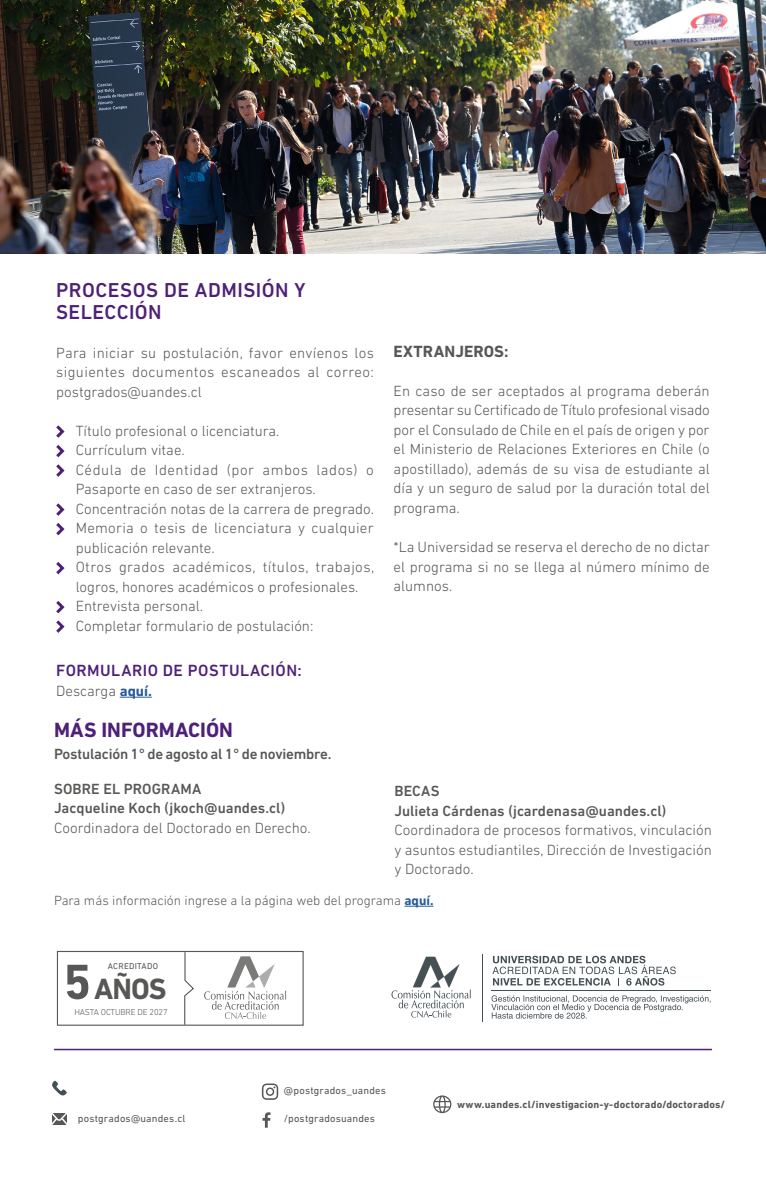
<style>
.page{position:relative;width:766px;height:1191px;background:#fff}
.page>*{position:absolute;margin:0;border:0;box-sizing:border-box;transform-origin:0 0}
.t1{font:700 50.1px "DIN Next LT Pro";color:#575756}
.t2{font:700 29.85px "DIN Next LT Pro";color:#575756}
.t3{font:700 21px "DIN Next LT Pro";color:#4e2178}
.t4{font:500 20.55px/21.6px "DIN Next LT Pro";letter-spacing:.025em;color:#4e2178}
.t5{font:500 16.5px "DIN Next LT Pro";letter-spacing:.03em;color:#4e2178}
.t6{font:700 16.5px "DIN Next LT Pro";letter-spacing:.01em;color:#575756}
.t7{font:300 15px/19.5px "DIN Next LT Pro";color:#575756;text-align:justify}
.t8{font:500 15px/19.5px "DIN Next LT Pro";color:#575756}
.t9{font:300 15px/19.5px "DIN Next LT Pro";letter-spacing:.02em;color:#575756;text-align:right}
.t10{font:300 15px "DIN Next LT Pro";letter-spacing:.03em;color:#575756}
.t11{font:300 15px "DIN Next LT Pro";letter-spacing:.025em;color:#575756}
.t12{font:300 15px "DIN Next LT Pro";letter-spacing:.035em;color:#575756}
.t13{font:300 13.5px "DIN Next LT Pro";color:#575756}
.t14{font:10.5px "DIN Next LT Pro";letter-spacing:.015em;color:#575756}
.t15{font:700 10.5px "DIN Next LT Pro";letter-spacing:.015em;color:#575756}
.t16{font:300 8.7px "DIN Next LT Pro";letter-spacing:-.01em;color:#575756}
.t17{font:8.7px "DIN Next LT Pro";letter-spacing:.03em;color:#575756}
.s1{font-weight:700;color:#275b9b}
</style>
<div class="page">
<svg style="left:404px;top:906px;width:29px;height:1px"></svg>
<svg style="left:262px;top:1083px;width:16px;height:16px"></svg>
<svg style="left:262px;top:1112px;width:8px;height:15px"></svg>
<svg style="left:52px;top:1113px;width:15px;height:12px"></svg>
<svg style="left:52px;top:1080px;width:15px;height:15px"></svg>
<div style="left:57px;top:951px;width:246px;height:74px;border:1px solid #575756"></div>
<svg style="left:183px;top:951px;width:12px;height:75px"></svg>
<svg style="left:204px;top:956px;width:82px;height:63px"></svg>
<svg style="left:433px;top:1095px;width:18px;height:18px"></svg>
<svg style="left:391px;top:956px;width:79px;height:61px"></svg>
<svg style="left:491px;top:995px;width:219px;height:23px"></svg>
<hr style="left:491px;top:990px;width:219px;height:1px;background:#455055">
<hr style="left:481px;top:954px;width:1px;height:68px;background:#455055">
<svg style="left:492px;top:955px;width:183px;height:30px"></svg>
<hr style="left:120px;top:697px;width:32px;height:1px;background:#275b9b">
<svg style="left:56px;top:425px;width:9px;height:52px"></svg>
<svg style="left:56px;top:503px;width:9px;height:33px"></svg>
<svg style="left:56px;top:562px;width:9px;height:13px"></svg>
<svg style="left:56px;top:601px;width:9px;height:32px"></svg>
<img style="left:0;top:0;width:765px;height:253px">
<hr style="left:54px;top:1048px;width:657px;height:2px;background:#4e2178">
<h3 class="t4" style="left:56px;top:279px;width:251px">PROCESOS DE ADMISIÓN Y<br>SELECCIÓN</h3>
<p class="t9" style="left:56px;top:343px;width:319px">Para iniciar su postulación, favor envíenos los correo:</p>
<p class="t7" style="left:56px;top:362px;width:147px">siguientes postgrados@uandes.cl</p>
<p class="t7" style="left:76px;top:421px;width:205px">Título profesional o licenciatura.<br>Currículum vitae.</p>
<p class="t11" style="left:132px;top:363px;width:84px">documentos</p>
<p class="t11" style="left:221px;top:363px;width:80px">escaneados</p>
<p class="t7" style="left:307px;top:362px;width:14px">al</p>
<p class="t7" style="left:227px;top:460px;width:29px">(por</p>
<p class="t7" style="left:316px;top:460px;width:43px">lados)</p>
<p class="t7" style="left:76px;top:460px;width:48px">Cédula</p>
<p class="t7" style="left:76px;top:479px;width:241px">Pasaporte en caso de ser extranjeros.</p>
<p class="t7" style="left:76px;top:499px;width:300px">Concentración notas de la carrera de pregrado.</p>
<p class="t9" style="left:76px;top:518px;width:299px">Memoria o tesis de licenciatura y cualquier</p>
<p class="t7" style="left:76px;top:538px;width:140px">publicación relevante.</p>
<p class="t10" style="left:315px;top:558px;width:60px">trabajos,</p>
<p class="t7" style="left:130px;top:460px;width:18px">de</p>
<p class="t12" style="left:155px;top:461px;width:65px">Identidad</p>
<p class="t7" style="left:262px;top:460px;width:47px">ambos</p>
<p class="t7" style="left:366px;top:460px;width:9px">o</p>
<p class="t10" style="left:172px;top:558px;width:85px">académicos,</p>
<p class="t10" style="left:263px;top:558px;width:47px">títulos,</p>
<p class="t7" style="left:76px;top:557px;width:284px;text-align:left">Otros<br>logros, honores académicos o profesionales.<br>Entrevista personal.<br>Completar formulario de postulación:</p>
<p class="t5" style="left:56px;top:661px;width:247px">FORMULARIO DE POSTULACIÓN:</p>
<p class="t7" style="left:56px;top:680px;width:97px">Descarga <span class="s1">aquí.</span></p>
<p class="t7" style="left:119px;top:557px;width:48px">grados</p>
<h3 class="t3" style="left:54px;top:717px;width:180px">MÁS INFORMACIÓN</h3>
<p class="t8" style="left:54px;top:744px;width:279px">Postulación 1° de agosto al 1° de noviembre.</p>
<p class="t6" style="left:393px;top:342px;width:116px">EXTRANJEROS:</p>
<p class="t7" style="left:393px;top:381px;width:318px">En caso de ser aceptados al programa deberán presentar su Certificado de Título profesional visado por el Consulado de Chile en el país de origen y por el Ministerio de Relaciones Exteriores en Chile o( apostillado ,) además de su visa de estudiante al día y un seguro de salud por la duración total del programa.</p>
<p class="t7" style="left:393px;top:537px;width:317px">*La Universidad se reserva el derecho de no dictar el programa si no se llega al número mínimo de alumnos.</p>
<p class="t8" style="left:54px;top:779px;width:232px">SOBRE EL PROGRAMA<br>Jacqueline Koch (jkoch@uandes.cl(</p>
<p class="t7" style="left:54px;top:818px;width:258px">Coordinadora del Doctorado en Derecho.</p>
<p class="t8" style="left:394px;top:781px;width:273px">BECAS<br>Julieta Cárdenas (jcardenasa@uandes.cl(</p>
<p class="t7" style="left:394px;top:820px;width:319px">Coordinadora de procesos formativos, vinculación y asuntos estudiantiles, Dirección de Investigación y Doctorado.</p>
<p class="t13" style="left:54px;top:892px;width:381px">Para más información ingrese laa página web del programa <span class="s1">aquí.</span></p>
<h1 class="t1" style="left:63px;top:952px;width:29px">5</h1>
<p class="t17" style="left:108px;top:961px;width:52px">ACREDITADO</p>
<p class="t16" style="left:74px;top:1006px;width:95px">HASTA OCTUBRE DE 2027</p>
<h2 class="t2" style="left:94px;top:971px;width:74px">AÑOS</h2>
<p class="t14" style="left:78px;top:1112px;width:109px">postgrados@uandes.cl</p>
<p class="t14" style="left:284px;top:1084px;width:103px">@postgrados_uandes</p>
<p class="t14" style="left:284px;top:1112px;width:92px">/postgradosuandes</p>
<p class="t15" style="left:457px;top:1098px;width:269px">www.uandes.cl/investigacion -y- doctorado/doctorados/</p>
</div>
